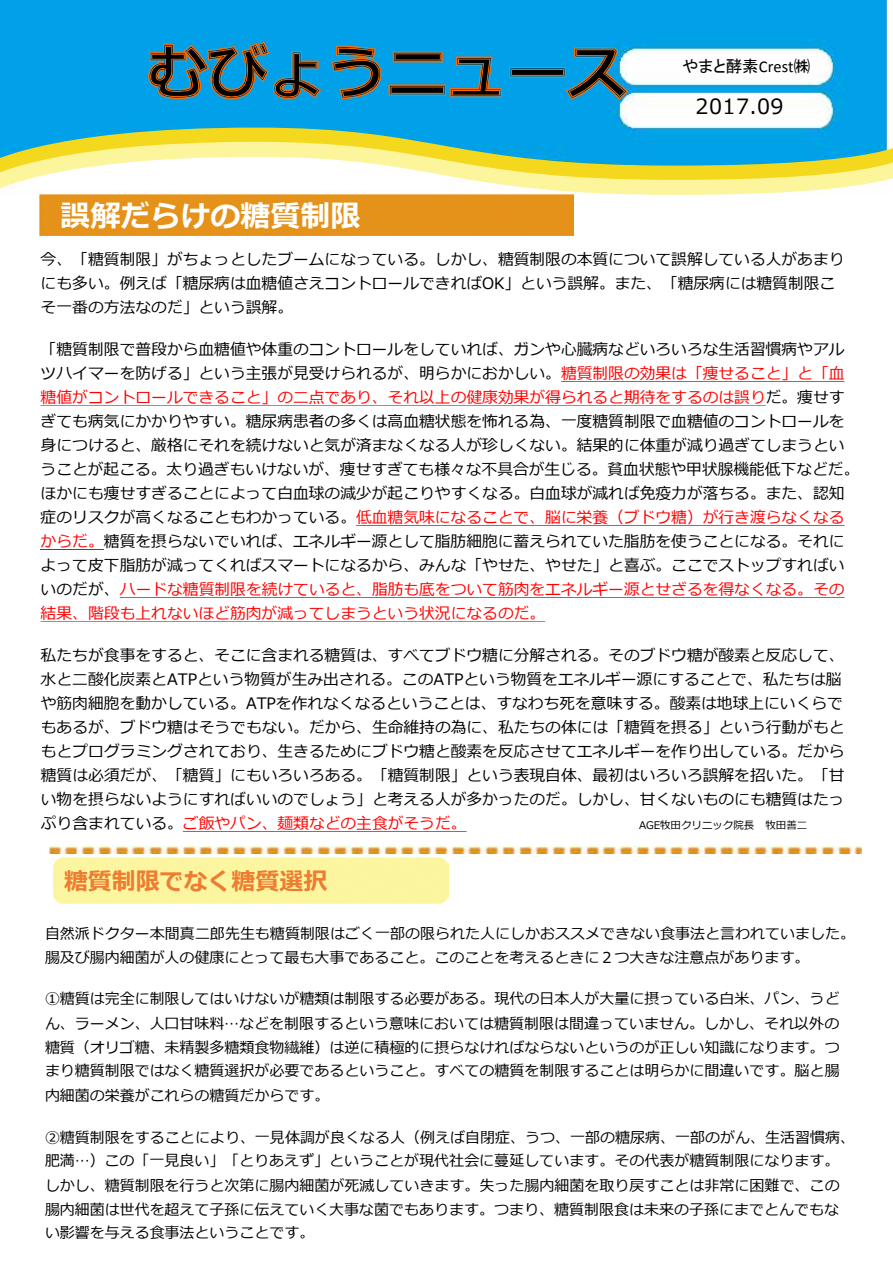
<style>
.page{position:relative;width:893px;height:1263px;background:#fff}
.page>*{position:absolute;margin:0;border:0;box-sizing:border-box;transform-origin:0 0}
.t1{font:700 30px "Meiryo";color:#fff}
.t2{font:700 24px "Meiryo";letter-spacing:-.005em;color:#ec7d31}
.t3{font:21px "Meiryo";letter-spacing:.02em;color:#000}
.t4{font:16.5px "MS P Gothic";letter-spacing:.005em;color:#000}
.t5{font:15.75px/24px "Meiryo";letter-spacing:.005em;color:#000}
.t6{font:15px/24px "Meiryo";letter-spacing:-.005em;color:#000}
.t7{font:10.5px "Meiryo";letter-spacing:-.005em;color:#000}
.s1{font-family:"Calibri"}
.s2{color:#f00}
</style>
<div class="page">
<img style="left:0;top:1px;width:887px;height:119px">
<svg style="left:561px;top:381px;width:284px;height:1px"></svg>
<svg style="left:41px;top:405px;width:725px;height:1px"></svg>
<svg style="left:356px;top:525px;width:488px;height:1px"></svg>
<hr style="left:41px;top:549px;width:63px;height:1px;background:#f00">
<svg style="left:120px;top:597px;width:725px;height:1px"></svg>
<svg style="left:41px;top:621px;width:504px;height:1px"></svg>
<svg style="left:183px;top:831px;width:284px;height:1px"></svg>
<div style="left:40px;top:202px;width:534px;height:33px;background:#e5921a"></div>
<img style="left:49px;top:847px;width:812px;height:6px">
<svg style="left:148px;top:42px;width:480px;height:58px;background:#257999"></svg>
<svg style="left:0;top:120px;width:888px;height:14px;background:#36b1d8"></svg>
<svg style="left:0;top:134px;width:893px;height:68px"></svg>
<h1 class="t1" style="left:60px;top:195px;width:302px">誤解だらけの糖質制限</h1>
<p class="t4" style="left:682px;top:58px;width:130px">やまと酵素<span class="s1">Crest</span>㈱</p>
<h3 class="t3" style="left:696px;top:92px;width:89px">2017.09</h3>
<p class="t5" style="left:41px;top:248px;width:805px">今、「糖質制限」がちょっとしたブームになっている。しかし、糖質制限の本質について誤解している人があまりにも多い。例えば「糖尿病は血糖値さえコントロールできればOK」という誤解。また、「糖尿病には糖質制限こそ一番の方法なのだ」という誤解。</p>
<p class="t5" style="left:41px;top:338px;width:820px">「糖質制限で普段から血糖値や体重のコントロールをしていれば、ガンや心臓病などいろいろな生活習慣病やアルツハイマーを防げる」という主張が見受けられるが、明らかにおかしい。<span class="s2">糖質制限の効果は「痩せること」と「血糖値がコントロールできること」の二点であり、それ以上の健康効果が得られると期待をするのは誤り</span>だ。痩せすぎても病気にかかりやすい。糖尿病患者の多くは高血糖状態を怖れる為、一度糖質制限で血糖値のコントロールを身につけると、厳格にそれを続けないと気が済まなくなる人が珍しくない。結果的に体重が減り過ぎてしまうということが起こる。太り過ぎもいけないが、痩せすぎても様々な不具合が生じる。貧血状態や甲状腺機能低下などだ。ほかにも痩せすぎることによって白血球の減少が起こりやすくなる。白血球が減れば免疫力が落ちる。また、認知症のリスクが高くなることもわかっている。<span class="s2">低血糖気味になることで、脳に栄養（ブドウ糖）が行き渡らなくなるからだ。</span>糖質を摂らないでいれば、エネルギー源として脂肪細胞に蓄えられていた脂肪を使うことになる。それによって皮下脂肪が減ってくればスマートになるから、みんな「やせた、やせた」と喜ぶ。ここでストップすればいいのだが、<span class="s2">ハードな糖質制限を続けていると、脂肪も底をついて筋肉をエネルギー源とせざるを得なくなる。その結果、階段も上れないほど筋肉が減ってしまうという状況になるのだ。</span></p>
<p class="t5" style="left:41px;top:644px;width:805px">私たちが食事をすると、そこに含まれる糖質は、すべてブドウ糖に分解される。そのブドウ糖が酸素と反応して、水と二酸化炭素とATPという物質が生み出される。このATPという物質をエネルギー源にすることで、私たちは脳や筋肉細胞を動かしている。ATPを作れなくなるということは、すなわち死を意味する。酸素は地球上にいくらでもあるが、ブドウ糖はそうでもない。だから、生命維持の為に、私たちの体には「糖質を摂る」という行動がもともとプログラミングされており、生きるためにブドウ糖と酸素を反応させてエネルギーを作り出している。だから糖質は必須だが、「糖質」にもいろいろある。「糖質制限」という表現自体、最初はいろいろ誤解を招いた。「甘い物を摂らないようにすればいいのでしょう」と考える人が多かったのだ。しかし、甘くないものにも糖質はたっぷり含まれている。<span class="s2">ご飯やパン、麺類などの主食がそうだ。</span></p>
<p class="t7" style="left:639px;top:818px;width:170px">AGE牧田クリニック院長 牧田善二</p>
<h2 class="t2" style="left:64px;top:864px;width:265px">糖質制限でなく糖質選択</h2>
<p class="t6" style="left:45px;top:922px;width:812px">自然派ドクター本間真二郎先生も糖質制限はごく一部の限られた人にしかおススメできない食事法と言われていました。腸及び腸内細菌が人の健康にとって最も大事であること。このことを考えるときに２つ大きな注意点があります。</p>
<p class="t6" style="left:45px;top:988px;width:796px;text-align:justify">①糖質は完全に制限してはいけないが糖類は制限する必要がある。現代の日本人が大量に摂っている白米、パン、うどん、ラーメン、人口甘味料…などを制限するという意味においては糖質制限は間違っていません。しかし、それ以外の糖質（オリゴ糖、未精製多糖類食物繊維）は逆に積極的に摂らなければならないというのが正しい知識になります。つまり糖質制限ではなく糖質選択が必要であるということ。すべての糖質を制限することは明らかに間違いです。脳と腸内細菌の栄養がこれらの糖質だからです。</p>
<p class="t6" style="left:45px;top:1126px;width:812px">②糖質制限をすることにより、一見体調が良くなる人（例えば自閉症、うつ、一部の糖尿病、一部のがん、生活習慣病、肥満…）この「一見良い」「とりあえず」ということが現代社会に蔓延しています。その代表が糖質制限になります。しかし、糖質制限を行うと次第に腸内細菌が死滅していきます。失った腸内細菌を取り戻すことは非常に困難で、この腸内細菌は世代を超えて子孫に伝えていく大事な菌でもあります。つまり、糖質制限食は未来の子孫にまでとんでもない影響を与える食事法ということです。</p>
</div>
